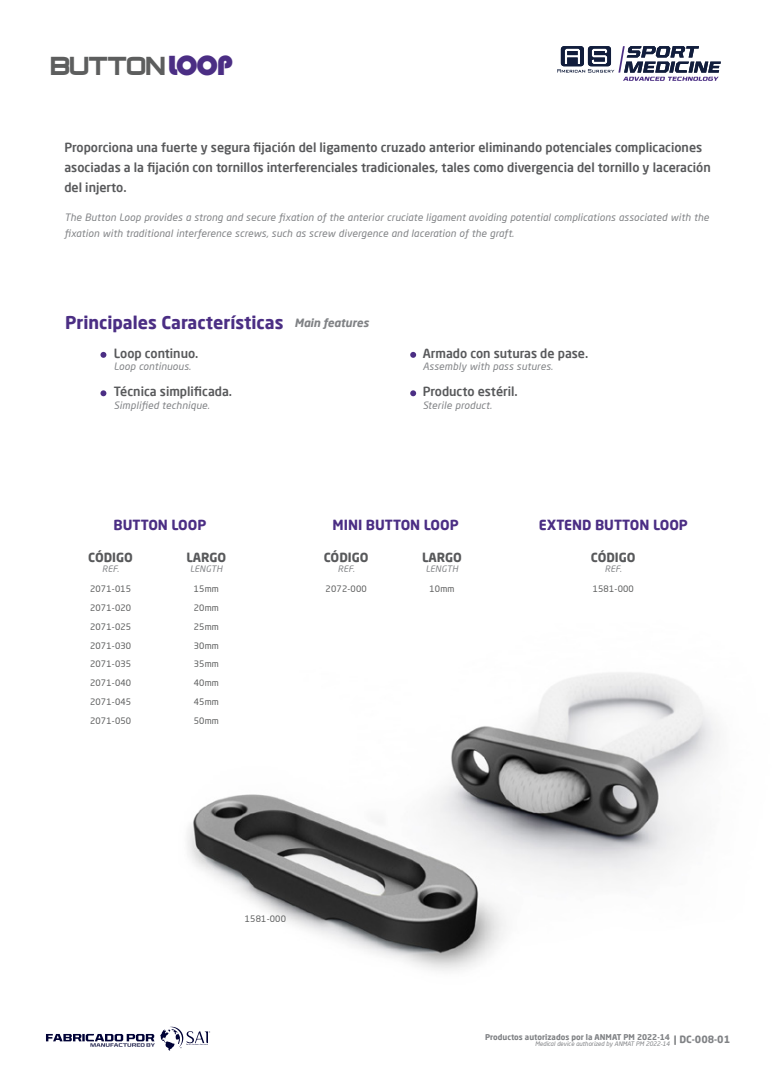
<style>
.page{position:relative;width:780px;height:1088px;background:#fff}
.page>*{position:absolute;margin:0;border:0;box-sizing:border-box;transform-origin:0 0}
.t1{font:26.62px "Returnofthe Grid";letter-spacing:-.04em;color:#5d5e5e}
.t2{font:700 17.5px "Neo Sans Pro";color:#4b2e84}
.t3{font:700 13.75px "Neo Sans Pro";color:#4b2e84}
.t4{font:500 12.5px/20px "Neo Sans Pro";color:#58595b}
.t5{font:700 12.5px "Neo Sans Pro";color:#58595b}
.t6{font:italic 10px/16.2px "Neo Sans Pro";letter-spacing:.02em;color:#808285}
.t7{font:700 10px "Neo Sans Pro";color:#808285}
.t8{font:8.75px/18.8px "Neo Sans Pro";letter-spacing:.02em;color:#5d5e5e;text-align:justify}
.t9{font:italic 8.75px "Neo Sans Pro";letter-spacing:.02em;color:#808285}
.t10{font:700 7.88px "Neo Sans Pro";color:#808285}
.t11{font:italic 6.12px "Neo Sans Pro";color:#808285}
.s1{font-family:"Bauhaus 93";font-size:28.5px;color:#4b2e84}
.s2{font-style:italic;font-size:11.25px;color:#808285}
</style>
<div class="page">
<img style="left:187px;top:672px;width:532px;height:299px">
<svg style="left:557px;top:46px;width:163px;height:35px"></svg>
<svg style="left:46px;top:1027px;width:164px;height:24px"></svg>
<svg style="left:100px;top:352px;width:6px;height:6px"></svg>
<svg style="left:100px;top:390px;width:6px;height:6px"></svg>
<svg style="left:410px;top:352px;width:6px;height:6px"></svg>
<svg style="left:410px;top:390px;width:6px;height:6px"></svg>
<h1 class="t1" style="left:51px;top:54px;width:183px">BUTTON<span class="s1">LOOP</span></h1>
<p class="t4" style="left:64px;top:137px;width:648px">Proporciona una fuerte y segura fijación del ligamento cruzado anterior eliminando potenciales complicaciones asociadas a la fijación con tornillos interferenciales tradicionales, tales como divergencia del tornillo y laceración del injerto.</p>
<p class="t6" style="left:64px;top:209px;width:646px">The Button Loop provides a strong and secure fixation of the anterior cruciate ligament avoiding potential complications associated with the fixation with traditional interference screws, such as screw divergence and laceration of the graft.</p>
<h2 class="t2" style="left:65px;top:311px;width:305px">Principales Características <span class="s2">Main features</span></h2>
<p class="t4" style="left:114px;top:343px;width:86px">Loop continuo.</p>
<p class="t6" style="left:114px;top:358px;width:79px">Loop continuous.</p>
<p class="t4" style="left:114px;top:381px;width:120px">Técnica simplificada.</p>
<p class="t6" style="left:114px;top:397px;width:97px">Simplified technique.</p>
<p class="t4" style="left:422px;top:343px;width:167px">Armado con suturas de pase.</p>
<p class="t6" style="left:422px;top:358px;width:132px">Assembly with pass sutures.</p>
<p class="t4" style="left:422px;top:381px;width:97px">Producto estéril.</p>
<p class="t6" style="left:422px;top:397px;width:71px">Sterile product.</p>
<p class="t3" style="left:114px;top:516px;width:94px">BUTTON LOOP</p>
<p class="t3" style="left:332px;top:516px;width:128px">MINI BUTTON LOOP</p>
<p class="t3" style="left:538px;top:516px;width:151px">EXTEND BUTTON LOOP</p>
<p class="t5" style="left:88px;top:549px;width:46px">CÓDIGO</p>
<p class="t9" style="left:102px;top:563px;width:18px">REF.</p>
<p class="t5" style="left:186px;top:549px;width:41px">LARGO</p>
<p class="t9" style="left:190px;top:563px;width:34px">LENGTH</p>
<p class="t5" style="left:324px;top:549px;width:46px">CÓDIGO</p>
<p class="t9" style="left:338px;top:563px;width:18px">REF.</p>
<p class="t5" style="left:422px;top:549px;width:41px">LARGO</p>
<p class="t9" style="left:425px;top:563px;width:34px">LENGTH</p>
<p class="t5" style="left:591px;top:549px;width:46px">CÓDIGO</p>
<p class="t9" style="left:605px;top:563px;width:18px">REF.</p>
<p class="t8" style="left:90px;top:580px;width:43px">2071-015<br>2071-020<br>2071-025<br>2071-030<br>2071-035<br>2071-040<br>2071-045<br>2071-050</p>
<p class="t8" style="left:194px;top:580px;width:27px">15mm 20mm 25mm 30mm 35mm 40mm 45mm 50mm</p>
<p class="t8" style="left:325px;top:580px;width:43px">2072-000</p>
<p class="t8" style="left:429px;top:580px;width:27px">10mm</p>
<p class="t8" style="left:592px;top:580px;width:43px">1581-000</p>
<p class="t8" style="left:245px;top:909px;width:43px">1581-000</p>
<p class="t10" style="left:485px;top:1032px;width:186px">Productos autorizados por la ANMAT PM 2022-14</p>
<p class="t7" style="left:674px;top:1033px;width:58px">| DC-008-01</p>
<p class="t11" style="left:535px;top:1040px;width:136px">Medical device authorized by ANMAT PM 2022-14</p>
</div>
